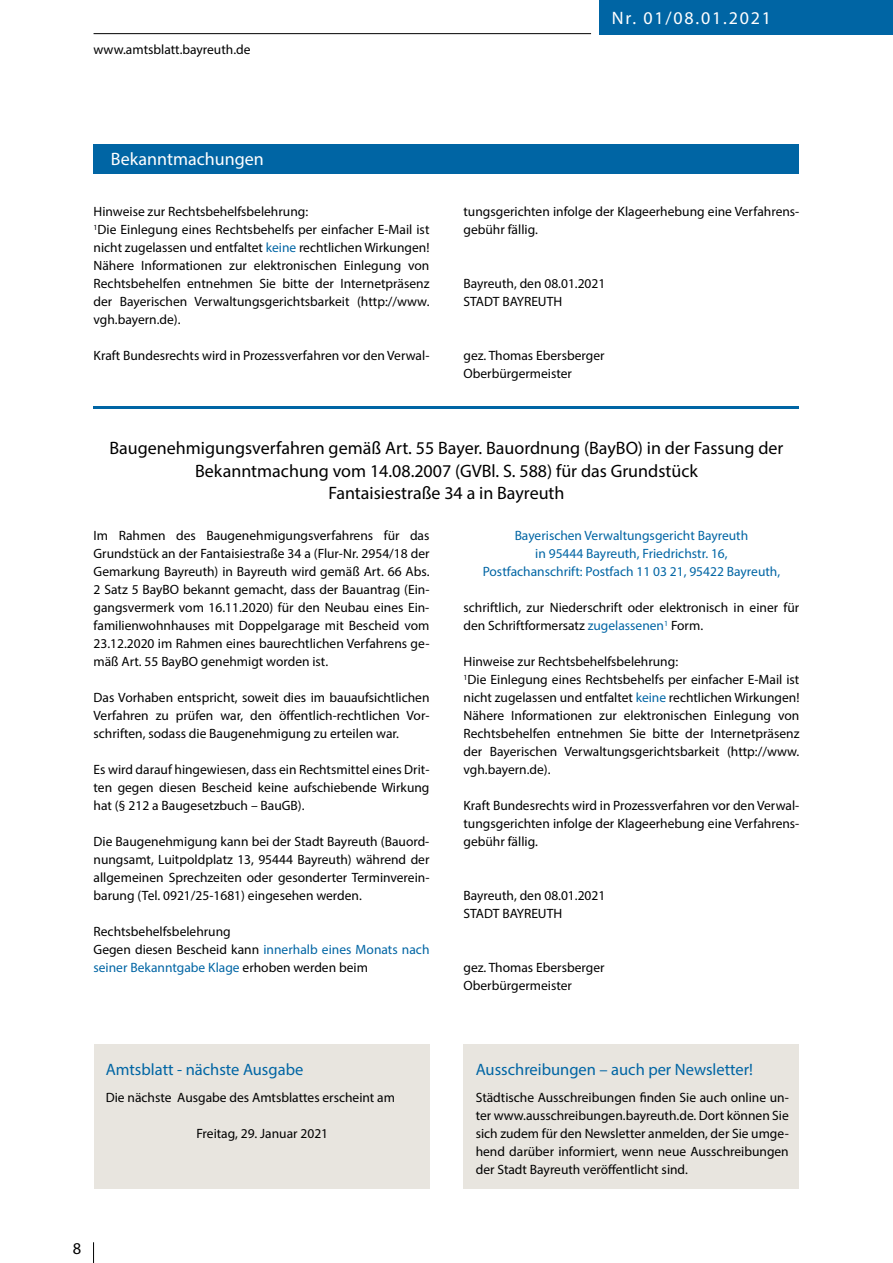
<style>
.page{position:relative;width:893px;height:1263px;background:#fff}
.page>*{position:absolute;margin:0;border:0;box-sizing:border-box;transform-origin:0 0}
.t1{font:18px/22.5px "Myriad Pro";color:#000;text-align:center}
.t2{font:18px "Myriad Pro";letter-spacing:.1em;color:#fff}
.t3{font:18px "Myriad Pro";color:#fff}
.t4{font:16.5px "Myriad Pro";color:#0065a4}
.t5{font:16.5px "Myriad Pro";color:#000}
.t6{font:13.5px/18px "Myriad Pro";color:#000}
.t7{font:13.5px/18px "Myriad Pro";color:#0065a4;text-align:center}
.s1{color:#0065a4}
</style>
<div class="page">
<hr style="left:94px;top:33px;width:497px;height:1px;background:#000">
<div style="left:600px;top:0;width:293px;height:34px;background:#0065a4"></div>
<svg style="left:93px;top:1242px;width:1px;height:21px"></svg>
<div style="left:94px;top:145px;width:705px;height:29px;background:#0065a4"></div>
<hr style="left:94px;top:407px;width:705px;height:2px;background:#0065a4">
<div style="left:94px;top:1044px;width:335px;height:144px;background:#e8e5df"></div>
<div style="left:463px;top:1044px;width:336px;height:144px;background:#e8e5df"></div>
<p class="t6" style="left:94px;top:40px;width:158px">www.amtsblatt.bayreuth.de</p>
<h1 class="t2" style="left:612px;top:7px;width:161px">Nr. 01/08.01.2021</h1>
<h1 class="t3" style="left:111px;top:148px;width:154px">Bekanntmachungen</h1>
<p class="t6" style="left:94px;top:202px;width:337px">Hinweise zur Rechtsbehelfsbelehrung:<br><sup>1</sup>Die Einlegung eines Rechtsbehelfs per einfacher E-Mail ist nicht zugelassen und entfaltet <span class="s1">keine</span> rechtlichen Wirkungen!<br>Nähere Informationen zur elektronischen Einlegung von Rechtsbehelfen entnehmen Sie bitte der Internetpräsenz der Bayerischen Verwaltungsgerichtsbarkeit (http://www. vgh.bayern.de).</p>
<p class="t6" style="left:94px;top:346px;width:337px">Kraft Bundesrechts wird in Prozessverfahren vor den Verwal-</p>
<p class="t6" style="left:463px;top:202px;width:337px">tungsgerichten infolge der Klageerhebung eine Verfahrens&shy;gebühr fällig.</p>
<p class="t6" style="left:463px;top:274px;width:143px">Bayreuth, den 08.01.2021<br>STADT BAYREUTH</p>
<p class="t6" style="left:463px;top:346px;width:143px">gez. Thomas Ebersberger<br>Oberbürgermeister</p>
<h1 class="t1" style="left:109px;top:437px;width:676px">Baugenehmigungsverfahren gemäß Art. 55 Bayer. Bauordnung (BayBO) in der Fassung der<br>Bekanntmachung vom 14.08.2007 (GVBl. S. 588) für das Grundstück<br>Fantaisiestraße 34 a in Bayreuth</h1>
<p class="t6" style="left:94px;top:526px;width:337px;text-align:justify">Im Rahmen des Baugenehmigungsverfahrens für das Grundstück an der Fantaisiestraße 34 a (Flur-Nr. 2954/18 der Gemarkung Bayreuth) in Bayreuth wird gemäß Art. 66 Abs.<br>2 Satz 5 BayBO bekannt gemacht, dass der Bauantrag (Ein&shy;gangsvermerk vom 16.11.2020) für den Neubau eines Ein&shy;familienwohnhauses mit Doppelgarage mit Bescheid vom 23.12.2020 im Rahmen eines baurechtlichen Verfahrens ge&shy;mäß Art. 55 BayBO genehmigt worden ist.</p>
<p class="t6" style="left:94px;top:688px;width:337px;text-align:justify">Das Vorhaben entspricht, soweit dies im bauaufsichtlichen Verfahren zu prüfen war, den öffentlich-rechtlichen Vor&shy;schriften, sodass die Baugenehmigung zu erteilen war.</p>
<p class="t6" style="left:94px;top:760px;width:337px;text-align:justify">Es wird darauf hingewiesen, dass ein Rechtsmittel eines Drit&shy;ten gegen diesen Bescheid keine aufschiebende Wirkung hat (§ 212 a Baugesetzbuch – BauGB).</p>
<p class="t6" style="left:94px;top:832px;width:337px;text-align:justify">Die Baugenehmigung kann bei der Stadt Bayreuth (Bauord&shy;nungsamt, Luitpoldplatz 13, 95444 Bayreuth) während der allgemeinen Sprechzeiten oder gesonderter Terminverein&shy;barung (Tel. 0921/25-1681) eingesehen werden.</p>
<p class="t6" style="left:94px;top:922px;width:337px">Rechtsbehelfsbelehrung<br>Gegen diesen Bescheid kann <span class="s1">innerhalb eines Monats nach seiner Bekanntgabe Klage</span> erhoben werden beim</p>
<p class="t7" style="left:483px;top:526px;width:299px">Bayerischen Verwaltungsgericht Bayreuth<br>in 95444 Bayreuth, Friedrichstr. 16,<br>Postfachanschrift: Postfach 11 03 21, 95422 Bayreuth,</p>
<p class="t6" style="left:463px;top:598px;width:337px">schriftlich, zur Niederschrift oder elektronisch in einer für den Schriftformersatz <span class="s1">zugelassenen</span><sup>1</sup> Form.</p>
<p class="t6" style="left:463px;top:652px;width:337px">Hinweise zur Rechtsbehelfsbelehrung:<br><sup>1</sup>Die Einlegung eines Rechtsbehelfs per einfacher E-Mail ist nicht zugelassen und entfaltet <span class="s1">keine</span> rechtlichen Wirkungen!<br>Nähere Informationen zur elektronischen Einlegung von Rechtsbehelfen entnehmen Sie bitte der Internetpräsenz der Bayerischen Verwaltungsgerichtsbarkeit (http://www. vgh.bayern.de).</p>
<p class="t6" style="left:463px;top:796px;width:337px;text-align:justify">Kraft Bundesrechts wird in Prozessverfahren vor den Verwal&shy;tungsgerichten infolge der Klageerhebung eine Verfahrens&shy;gebühr fällig.</p>
<p class="t6" style="left:463px;top:886px;width:143px">Bayreuth, den 08.01.2021<br>STADT BAYREUTH</p>
<p class="t6" style="left:463px;top:958px;width:143px">gez. Thomas Ebersberger<br>Oberbürgermeister</p>
<p class="t4" style="left:106px;top:1060px;width:199px">Amtsblatt - nächste Ausgabe</p>
<p class="t6" style="left:106px;top:1088px;width:291px">Die nächste Ausgabe des Amtsblattes erscheint am</p>
<p class="t6" style="left:196px;top:1124px;width:133px">Freitag, 29. Januar 2021</p>
<p class="t5" style="left:73px;top:1238px;width:10px">8</p>
<p class="t4" style="left:476px;top:1060px;width:279px">Ausschreibungen – auch per Newsletter!</p>
<p class="t6" style="left:476px;top:1088px;width:315px;text-align:justify">Städtische Ausschreibungen finden Sie auch online un&shy;ter www.ausschreibungen.bayreuth.de. Dort können Sie sich zudem für den Newsletter anmelden, der Sie umge&shy;hend darüber informiert, wenn neue Ausschreibungen der Stadt Bayreuth veröffentlicht sind.</p>
</div>
